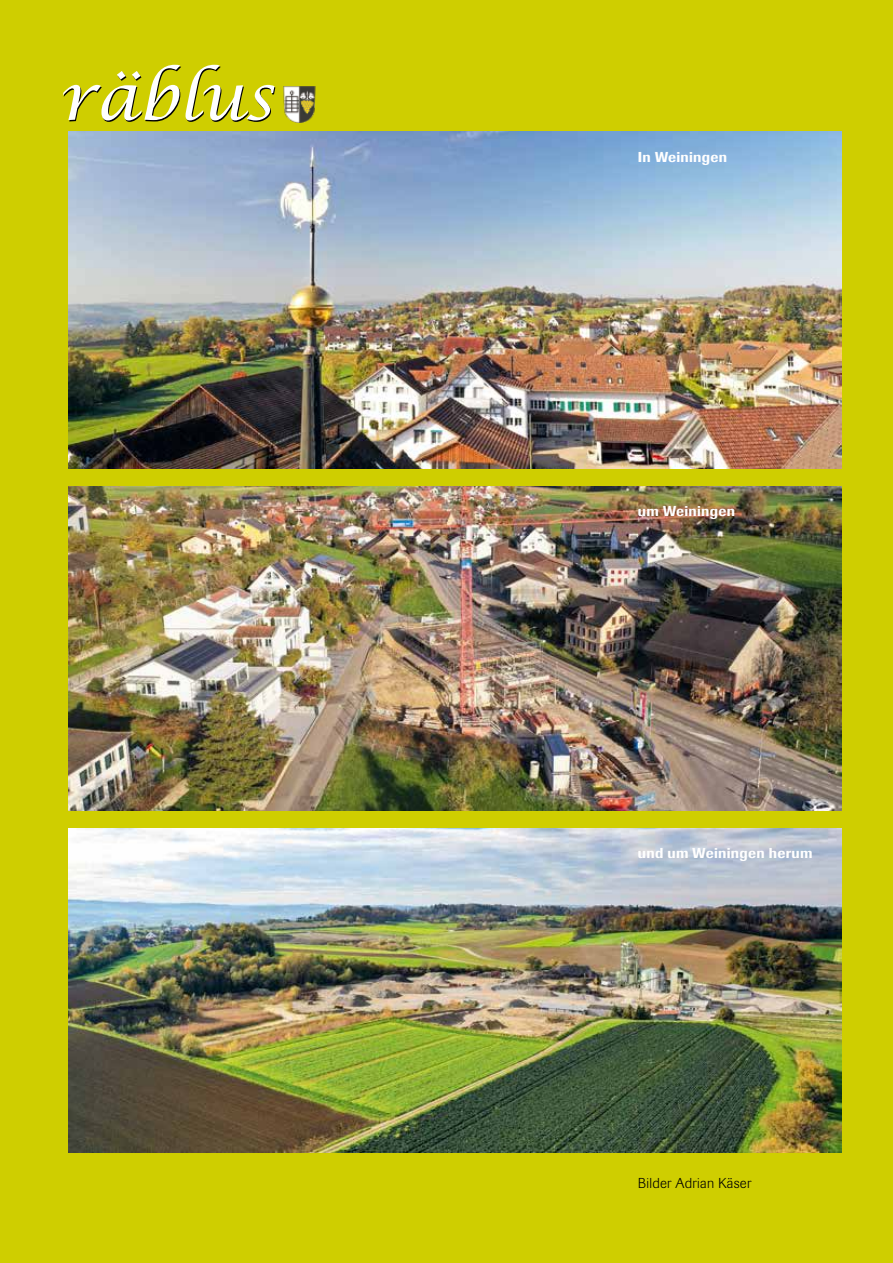
<style>
.page{position:relative;width:893px;height:1263px;background:#cfce00}
.page>*{position:absolute;margin:0;border:0;box-sizing:border-box;transform-origin:0 0}
.t1{font:italic 64.2px "Lucida Calligraphy";color:#fff}
.t2{font:500 14.25px "Imago";letter-spacing:.02em;color:#fff}
.t3{font:300 14.25px "Imago";letter-spacing:.02em;color:#000}
</style>
<div class="page">
<img style="left:283px;top:86px;width:33px;height:36px">
<img style="left:68px;top:132px;width:774px;height:336px">
<img style="left:68px;top:486px;width:774px;height:324px">
<img style="left:68px;top:828px;width:774px;height:324px">
<h1 class="t1" style="left:60px;top:58px;width:216px">räblus</h1>
<p class="t2" style="left:638px;top:148px;width:91px">In Weiningen</p>
<p class="t2" style="left:638px;top:503px;width:99px">um Weiningen</p>
<p class="t2" style="left:638px;top:845px;width:176px">und um Weiningen herum</p>
<p class="t3" style="left:638px;top:1175px;width:115px">Bilder Adrian Käser</p>
</div>
